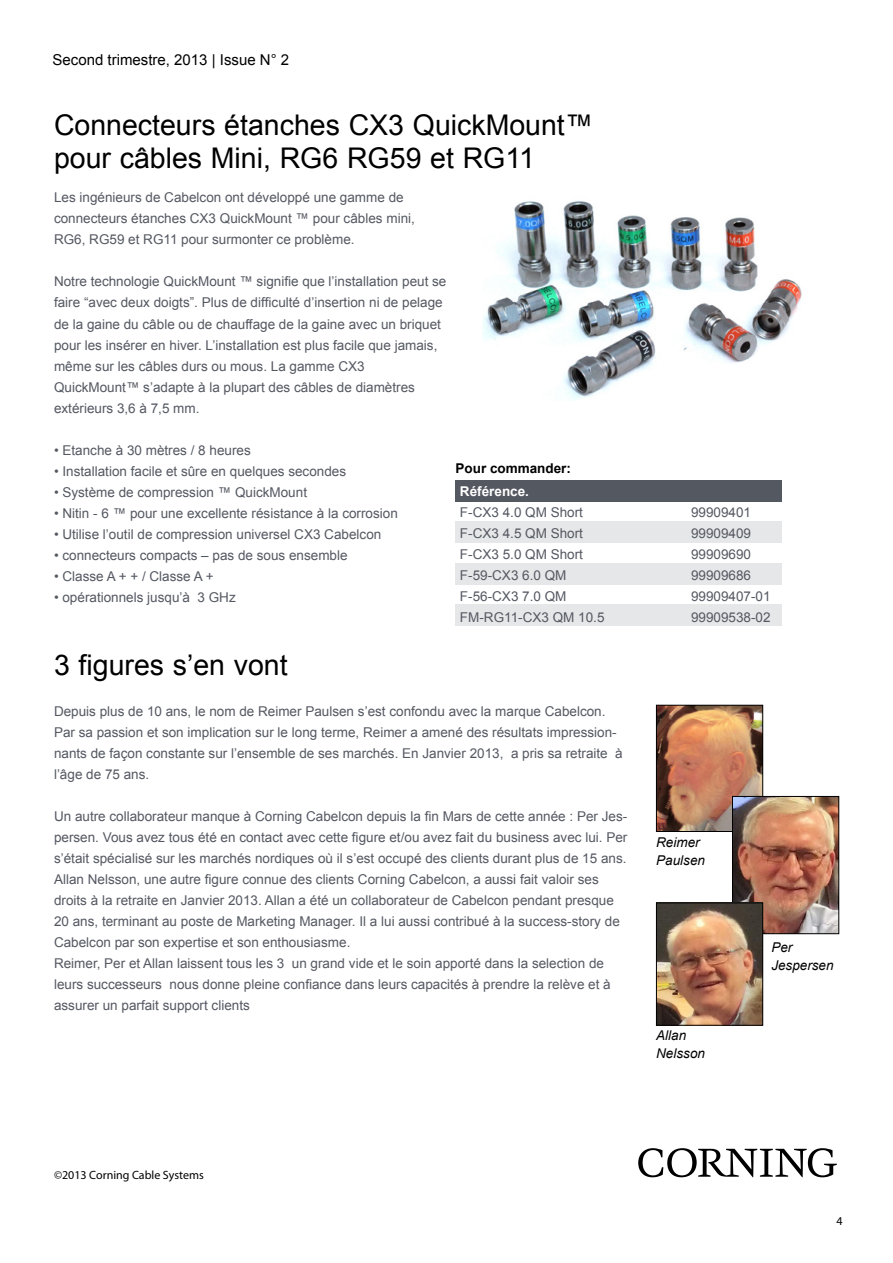
<style>
.page{position:relative;width:893px;height:1263px;background:#fff}
.page>*{position:absolute;margin:0;border:0;box-sizing:border-box;transform-origin:0 0}
.t1{font:28.5px/33px "Arial";color:#000}
.t2{font:15px "Arial";color:#000}
.t3{font:13.5px/21px "Arial";color:#545861}
.t4{font:italic 13.5px/18px "Arial";color:#000}
.t5{font:700 13.5px "Arial";color:#000}
.t6{font:700 13.5px "Arial";color:#fff}
.t7{font:12px "Myriad Pro";color:#000}
</style>
<div class="page">
<svg style="left:638px;top:1148px;width:199px;height:29px"></svg>
<img style="left:658px;top:707px;width:103px;height:123px">
<div style="left:656px;top:705px;width:107px;height:127px;border:1px solid #000"></div>
<img style="left:734px;top:798px;width:103px;height:134px">
<div style="left:732px;top:796px;width:107px;height:138px;border:1px solid #000"></div>
<img style="left:658px;top:905px;width:103px;height:118px">
<div style="left:656px;top:903px;width:107px;height:122px;border:1px solid #000"></div>
<img style="left:482px;top:201px;width:320px;height:199px">
<div style="left:455px;top:480px;width:326px;height:21px;background:#545861"></div>
<div style="left:455px;top:521px;width:326px;height:21px;background:#e6e7e8"></div>
<div style="left:455px;top:563px;width:326px;height:21px;background:#e6e7e8"></div>
<div style="left:455px;top:604px;width:326px;height:22px;background:#e6e7e8"></div>
<p class="t2" style="left:53px;top:50px;width:238px">Second trimestre, 2013 | Issue N° 2</p>
<h1 class="t1" style="left:54px;top:108px;width:541px">Connecteurs étanches CX3 QuickMount™ pour câbles Mini, RG6 RG59 et RG11</h1>
<p class="t3" style="left:54px;top:187px;width:362px">Les ingénieurs de Cabelcon ont développé une gamme de connecteurs étanches CX3 QuickMount ™ pour câbles mini,<br>RG6, RG59 et RG11 pour surmonter ce problème.</p>
<p class="t3" style="left:54px;top:271px;width:394px">Notre technologie QuickMount ™ signifie que l’installation peut se faire “avec deux doigts”. Plus de difficulté d’insertion ni de pelage de la gaine du câble ou de chauffage de la gaine avec un briquet pour les insérer en hiver. L’installation est plus facile que jamais, même sur les câbles durs ou mous. La gamme CX3<br>QuickMount™ s’adapte à la plupart des câbles de diamètres extérieurs 3,6 à 7,5 mm.</p>
<p class="t3" style="left:54px;top:440px;width:198px">• Etanche à 30 mètres / 8 heures</p>
<p class="t3" style="left:54px;top:461px;width:294px">• Installation facile et sûre en quelques secondes</p>
<p class="t3" style="left:54px;top:482px;width:255px">• Système de compression ™ QuickMount</p>
<p class="t3" style="left:54px;top:503px;width:345px">• Nitin - 6 ™ pour une excellente résistance à la corrosion</p>
<p class="t3" style="left:54px;top:524px;width:329px">• Utilise l’outil de compression universel CX3 Cabelcon</p>
<p class="t3" style="left:54px;top:545px;width:295px">• connecteurs compacts – pas de sous ensemble</p>
<p class="t3" style="left:54px;top:566px;width:161px">• Classe A + + / Classe A +</p>
<p class="t3" style="left:54px;top:587px;width:183px">• opérationnels jusqu’à 3 GHz</p>
<p class="t5" style="left:455px;top:459px;width:117px">Pour commander:</p>
<p class="t6" style="left:460px;top:482px;width:71px">Référence.</p>
<p class="t3" style="left:460px;top:501px;width:125px">F-CX3 4.0 QM Short</p>
<p class="t3" style="left:691px;top:501px;width:62px">99909401</p>
<p class="t3" style="left:460px;top:522px;width:125px">F-CX3 4.5 QM Short</p>
<p class="t3" style="left:691px;top:522px;width:62px">99909409</p>
<p class="t3" style="left:460px;top:543px;width:125px">F-CX3 5.0 QM Short</p>
<p class="t3" style="left:691px;top:543px;width:62px">99909690</p>
<p class="t3" style="left:460px;top:564px;width:108px">F-59-CX3 6.0 QM</p>
<p class="t3" style="left:691px;top:564px;width:62px">99909686</p>
<p class="t3" style="left:460px;top:585px;width:108px">F-56-CX3 7.0 QM</p>
<p class="t3" style="left:691px;top:585px;width:81px">99909407-01</p>
<p class="t3" style="left:460px;top:607px;width:146px">FM-RG11-CX3 QM 10.5</p>
<p class="t3" style="left:691px;top:607px;width:81px">99909538-02</p>
<h1 class="t1" style="left:54px;top:649px;width:235px">3 figures s’en vont</h1>
<p class="t3" style="left:54px;top:700px;width:570px">Depuis plus de 10 ans, le nom de Reimer Paulsen s’est confondu avec la marque Cabelcon.<br>Par sa passion et son implication sur le long terme, Reimer a amené des résultats impression&shy;nants de façon constante sur l’ensemble de ses marchés. En Janvier 2013, a pris sa retraite à l’âge de 75 ans.</p>
<p class="t3" style="left:54px;top:805px;width:575px">Un autre collaborateur manque à Corning Cabelcon depuis la fin Mars de cette année : Per Jes&shy;persen. Vous avez tous été en contact avec cette figure et/ou avez fait du business avec lui. Per s’était spécialisé sur les marchés nordiques où il s’est occupé des clients durant plus de 15 ans.<br>Allan Nelsson, une autre figure connue des clients Corning Cabelcon, a aussi fait valoir ses droits à la retraite en Janvier 2013. Allan a été un collaborateur de Cabelcon pendant presque 20 ans, terminant au poste de Marketing Manager. Il a lui aussi contribué à la success-story de Cabelcon par son expertise et son enthousiasme.<br>Reimer, Per et Allan laissent tous les 3 un grand vide et le soin apporté dans la selection de leurs successeurs nous donne pleine confiance dans leurs capacités à prendre la relève et à assurer un parfait support clients</p>
<p class="t4" style="left:656px;top:833px;width:50px">Reimer<br>Paulsen</p>
<p class="t4" style="left:656px;top:1026px;width:50px">Allan<br>Nelsson</p>
<p class="t7" style="left:54px;top:1167px;width:151px">©2013 Corning Cable Systems</p>
<p class="t4" style="left:771px;top:938px;width:64px">Per<br>Jespersen</p>
<p class="t7" style="left:836px;top:1214px;width:8px">4</p>
</div>
